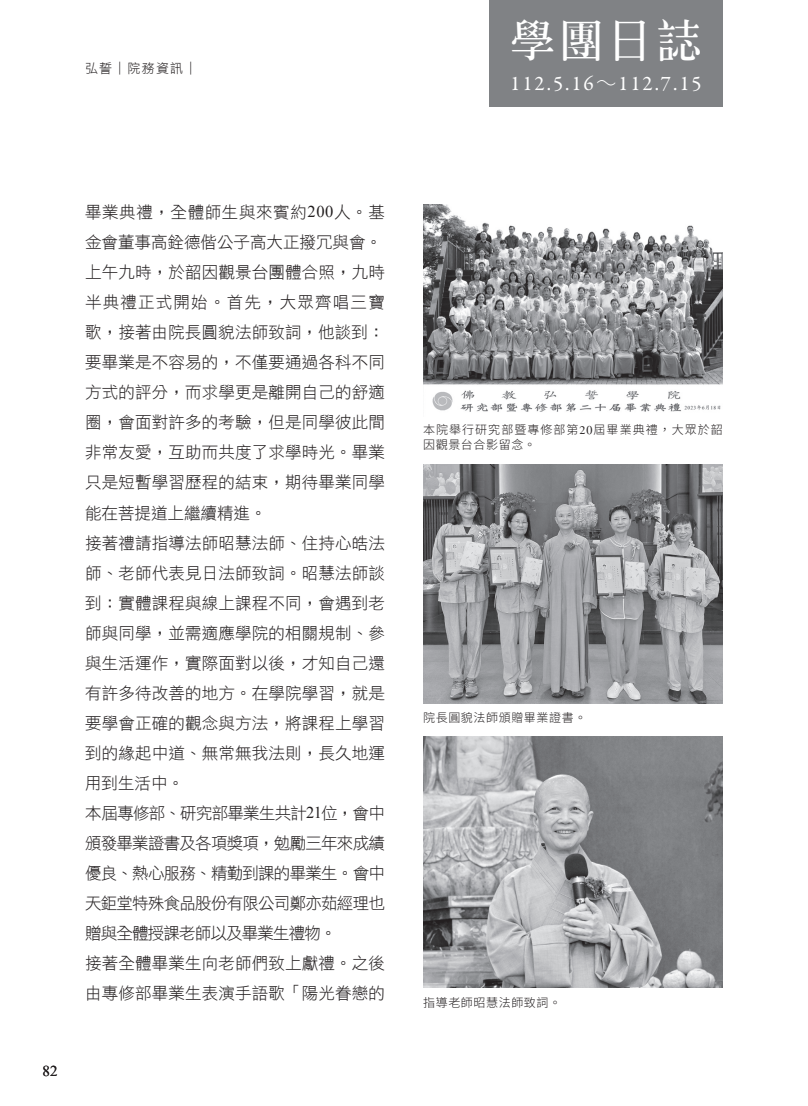
<style>
.page{position:relative;width:808px;height:1106px;background:#fff}
.page>*{position:absolute;margin:0;border:0;box-sizing:border-box;transform-origin:0 0}
.t1{font:45px "Stdsung EG Bold Big 5";color:#fff}
.t2{font:21px "Garamond Premr Pro";letter-spacing:.095em;color:#fff}
.t3{font:16.5px/30px "DF Hei Lt HKP BF";letter-spacing:.01em;color:#231f20}
.t4{font:15px "Times New Roman";color:#231f20}
.t5{font:12.9px "DF Hei Lt HK BF";letter-spacing:.1em;color:#231f20}
.t6{font:300 12px/15px "Noto Sans CJ Ktc";letter-spacing:.085em;color:#231f20}
.t7{font:300 12px "Noto Sans CJ Ktc";letter-spacing:.05em;color:#231f20}
.s1{font-family:"DF Hei Lt HK BF"}
.s2{font-family:"Times New Roman"}
.s3{font-family:"Times";font-weight:400}
</style>
<div class="page">
<img style="left:423px;top:204px;width:300px;height:208px">
<img style="left:423px;top:465px;width:300px;height:239px">
<img style="left:423px;top:737px;width:300px;height:250px">
<div style="left:489px;top:0;width:234px;height:106px;background:#808285"></div>
<p class="t5" style="left:85px;top:62px;width:114px">弘誓│院務資訊│</p>
<h1 class="t1" style="left:510px;top:17px;width:193px">學團日誌</h1>
<p class="t2" style="left:510px;top:70px;width:193px">112.5.16<span class="s1">～</span>112.7.15</p>
<p class="t4" style="left:43px;top:1060px;width:16px">82</p>
<p class="t3" style="left:85px;top:197px;width:301px">畢業典禮，全體師生與來賓約<span class="s2">200</span>人。基金會董事高銓德偕公子高大正撥冗與會。上午九時，於韶因觀景台團體合照，九時半典禮正式開始。首先，大眾齊唱三寶歌，接著由院長圓貌法師致詞，他談到：要畢業是不容易的，不僅要通過各科不同方式的評分，而求學更是離開自己的舒適圈，會面對許多的考驗，但是同學彼此間非常友愛，互助而共度了求學時光。畢業只是短暫學習歷程的結束，期待畢業同學能在菩提道上繼續精進。<br>接著禮請指導法師昭慧法師、住持心皓法師、老師代表見日法師致詞。昭慧法師談到：實體課程與線上課程不同，會遇到老師與同學，並需適應學院的相關規制、參與生活運作，實際面對以後，才知自己還有許多待改善的地方。在學院學習，就是要學會正確的觀念與方法，將課程上學習到的緣起中道、無常無我法則，長久地運用到生活中。<br>本屆專修部、研究部畢業生共計<span class="s2">21</span>位，會中頒發畢業證書及各項獎項，勉勵三年來成績優良、熱心服務、精勤到課的畢業生。會中天鉅堂特殊食品股份有限公司鄭亦茹經理也贈與全體授課老師以及畢業生禮物。<br>接著全體畢業生向老師們致上獻禮。之後由專修部畢業生表演手語歌「陽光眷戀的</p>
<p class="t6" style="left:423px;top:422px;width:301px">本院舉行研究部暨專修部第<span class="s3">20</span>屆畢業典禮，大眾於韶因觀景台合影留念。</p>
<p class="t7" style="left:423px;top:711px;width:165px">院長圓貌法師頒贈畢業證書。</p>
<p class="t7" style="left:423px;top:995px;width:139px">指導老師昭慧法師致詞。</p>
</div>
